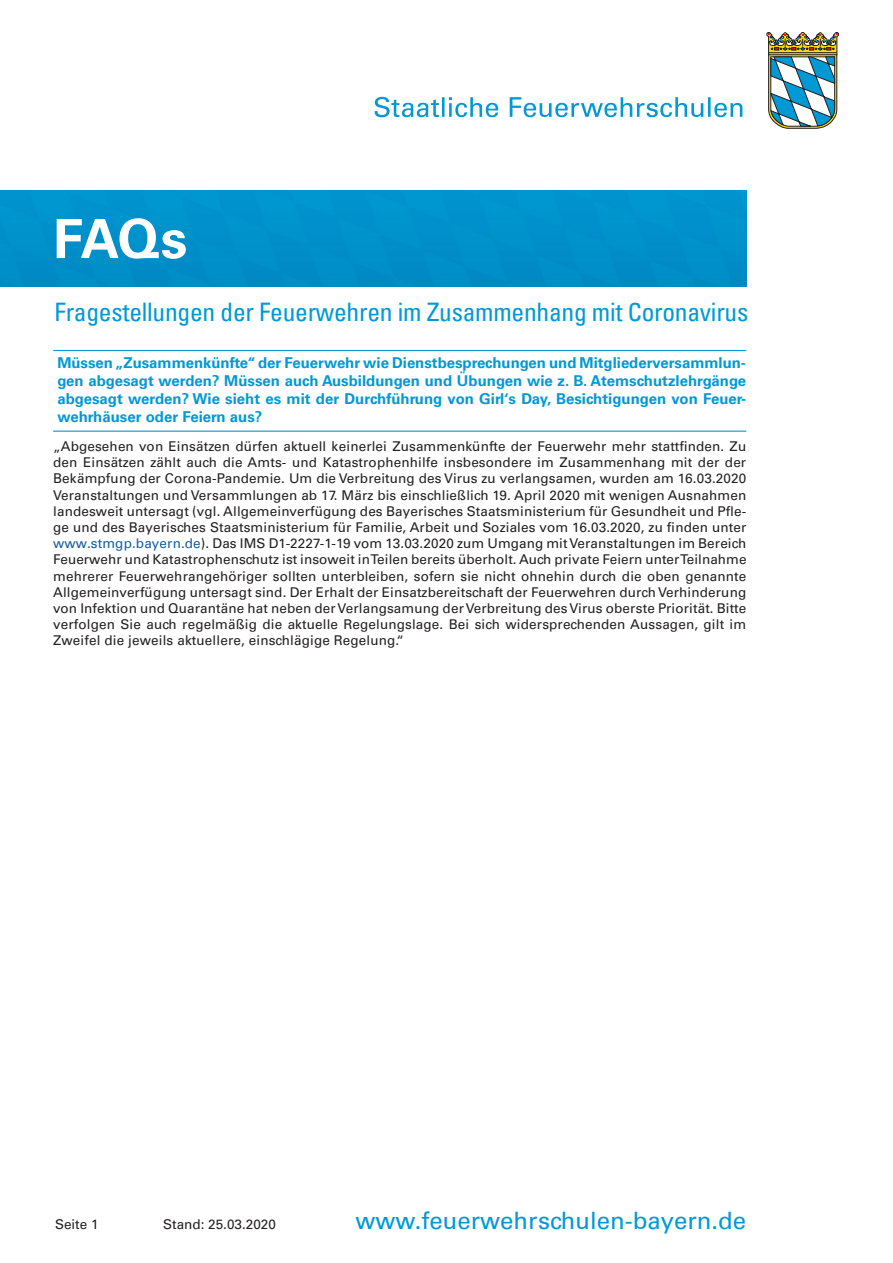
<style>
.page{position:relative;width:893px;height:1263px;background:#fff}
.page>*{position:absolute;margin:0;border:0;box-sizing:border-box;transform-origin:0 0}
.t1{font:700 54px "Univers LT Pro 65";color:#fff}
.t2{font:condensed 25.5px "Univers LT Pro";letter-spacing:-.01em;color:#0099d8}
.t3{font:24px "Univers LT Pro 55 Roman";color:#0099d8}
.t4{font:700 15px/18px "Univers LT Pro 65";color:#0099d5;text-align:justify}
.t5{font:13.5px/16.2px "Univers LT Pro 55 Roman";letter-spacing:.01em;color:#231f20;text-align:justify}
.s1{color:#175d9e}
</style>
<div class="page">
<svg style="left:375px;top:97px;width:367px;height:20px"></svg>
<svg style="left:766px;top:32px;width:73px;height:97px"></svg>
<div style="left:0;top:191px;width:746px;height:95px;background:#0090ca"></div>
<hr style="left:53px;top:350px;width:693px;height:1px;background:#0099d5">
<hr style="left:53px;top:431px;width:693px;height:1px;background:#0099d5">
<h1 class="t1" style="left:53px;top:201px;width:136px">FAQs</h1>
<h2 class="t2" style="left:55px;top:296px;width:695px">Fragestellungen der Feuerwehren im Zusammenhang mit Coronavirus</h2>
<p class="t4" style="left:57px;top:353px;width:690px">Müssen „Zusammenkünfte“ der Feuerwehr wie Dienstbesprechungen und Mitgliederversammlun&shy;gen abgesagt werden? Müssen auch Ausbildungen und Übungen wie z. B. Atemschutzlehrgänge abgesagt werden? Wie sieht es mit der Durchführung von Girl‘s Day, Besichtigungen von Feuer&shy;wehrhäuser oder Feiern aus?</p>
<p class="t5" style="left:53px;top:438px;width:695px">„Abgesehen von Einsätzen dürfen aktuell keinerlei Zusammenkünfte der Feuerwehr mehr stattfinden. Zu den Einsätzen zählt auch die Amts- und Katastrophenhilfe insbesondere im Zusammenhang mit der der Bekämpfung der Corona-Pandemie. Um die Verbreitung des Virus zu verlangsamen, wurden am 16.03.2020<br>Veranstaltungen und Versammlungen ab 17. März bis einschließlich 19. April 2020 mit wenigen Ausnahmen landesweit untersagt (vgl. Allgemeinverfügung des Bayerisches Staatsministerium für Gesundheit und Pfle&shy;ge und des Bayerisches Staatsministerium für Familie, Arbeit und Soziales vom 16.03.2020, zu finden unter <span class="s1">www.stmgp.bayern.de</span>). Das IMS D1-2227-1-19 vom 13.03.2020 zum Umgang mit Veranstaltungen im Bereich Feuerwehr und Katastrophenschutz ist insoweit in Teilen bereits überholt. Auch private Feiern unter Teilnahme mehrerer Feuerwehrangehöriger sollten unterbleiben, sofern sie nicht ohnehin durch die oben genannte Allgemeinverfügung untersagt sind. Der Erhalt der Einsatzbereitschaft der Feuerwehren durch Verhinderung von Infektion und Quarantäne hat neben der Verlangsamung der Verbreitung des Virus oberste Priorität. Bitte verfolgen Sie auch regelmäßig die aktuelle Regelungslage. Bei sich widersprechenden Aussagen, gilt im Zweifel die jeweils aktuellere, einschlägige Regelung.“</p>
<p class="t5" style="left:55px;top:1215px;width:45px">Seite 1</p>
<p class="t5" style="left:163px;top:1215px;width:114px">Stand: 25.03.2020</p>
<h3 class="t3" style="left:355px;top:1203px;width:392px">www.feuerwehrschulen-bayern.de</h3>
</div>
